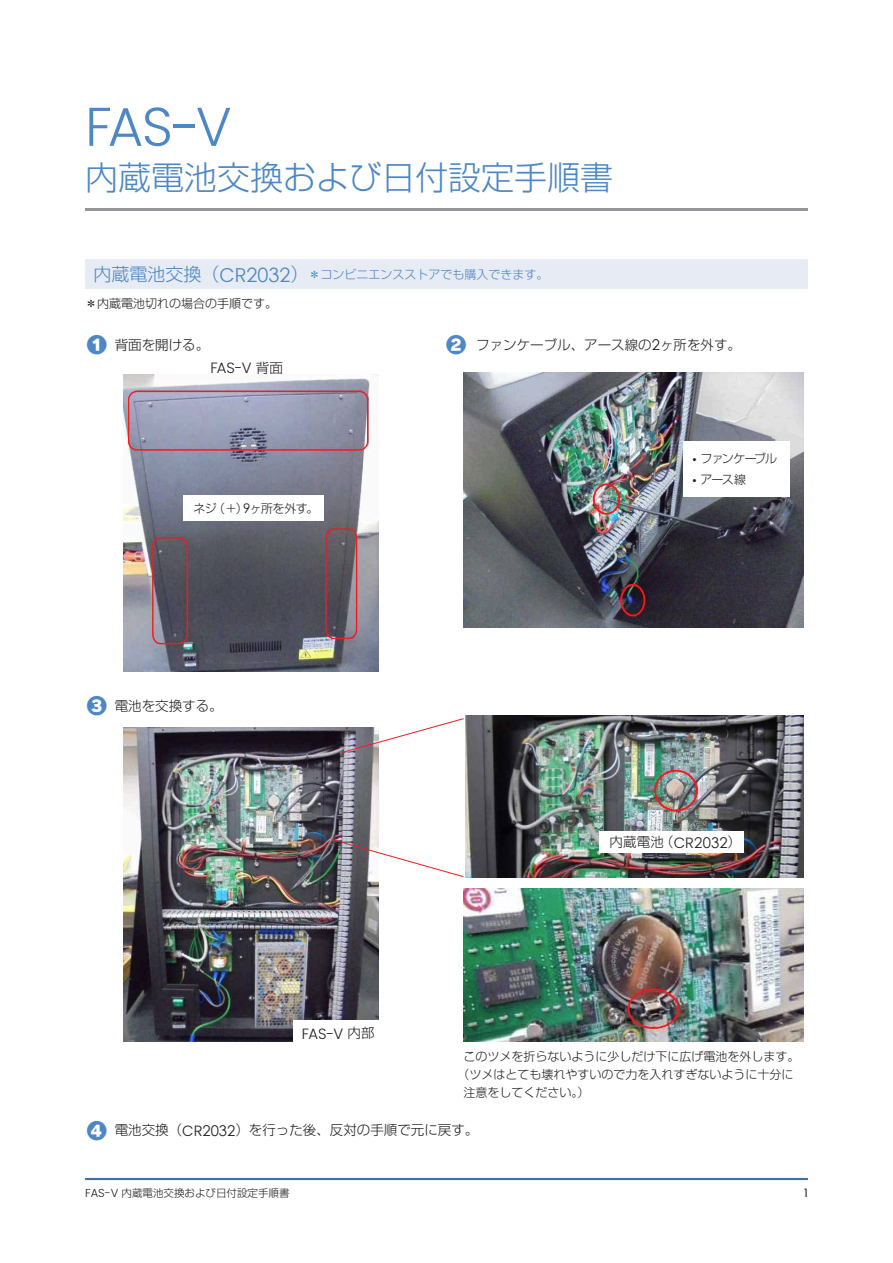
<style>
.page{position:relative;width:893px;height:1263px;background:#fff}
.page>*{position:absolute;margin:0;border:0;box-sizing:border-box;transform-origin:0 0}
.t1{font:300 54.45px "Poppins";color:#4d87c6}
.t2{font:300 33px "Shin Go Pro";color:#4d87c6}
.t3{font:19.5px "Rodin CID UB";color:#4d87c6}
.t4{font:300 14.85px "Poppins";letter-spacing:-.03em;color:#231f20}
.t5{font:300 13.5px "Shin Go Pro";color:#231f20}
.t6{font:300 12px/18px "Shin Go Pro";color:#231f20}
.t7{font:300 12px "Shin Go Pro";color:#4d87c6}
.t8{font:300 12px "Shin Go Pro";letter-spacing:-.075em;color:#231f20}
.t9{font:11.55px "Poppins";color:#231f20}
.t10{font:300 10.5px "Shin Go Pro";color:#231f20}
.s1{font-size:18px}
.s2{font-family:"Poppins";font-size:19.8px}
.s3{font-family:"Century Gothic";font-weight:400;font-size:19.8px}
.s4{font-family:"Shin Go Pro";font-size:13.5px}
.s5{font-family:"Century Gothic";font-weight:400;font-size:13.2px}
.s6{font-family:"Century Gothic";font-weight:400;font-size:14.85px}
.s7{font-family:"Poppins";font-size:13.2px}
.s8{font-family:"Poppins";font-size:14.85px}
.s9{font-family:"Poppins";font-size:11.55px}
</style>
<div class="page">
<hr style="left:85px;top:1178px;width:723px;height:2px;background:#3f71a7">
<hr style="left:85px;top:208px;width:723px;height:2px;background:#939598">
<div style="left:85px;top:259px;width:723px;height:30px;background:#e6ebf4"></div>
<img style="left:123px;top:374px;width:255px;height:298px">
<img style="left:463px;top:372px;width:340px;height:255px">
<img style="left:123px;top:727px;width:255px;height:315px">
<img style="left:466px;top:715px;width:337px;height:162px">
<div style="left:183px;top:495px;width:140px;height:26px;background:#fff"></div>
<div style="left:684px;top:442px;width:106px;height:55px;background:#fff"></div>
<div style="left:600px;top:831px;width:144px;height:22px;background:#fff"></div>
<div style="left:293px;top:1020px;width:128px;height:26px;background:#fff"></div>
<img style="left:463px;top:889px;width:340px;height:153px">
<div style="left:128px;top:391px;width:240px;height:60px;border:1px solid #ee1d23;border-radius:9px"></div>
<div style="left:152px;top:537px;width:36px;height:107px;border:1px solid #ee1d23;border-radius:9px"></div>
<div style="left:325px;top:529px;width:32px;height:110px;border:1px solid #ee1d23;border-radius:9px"></div>
<div style="left:593px;top:484px;width:27px;height:30px;border:1px solid #ee1d23;border-radius:50%"></div>
<div style="left:620px;top:584px;width:25px;height:32px;border:1px solid #ee1d23;border-radius:50%"></div>
<svg style="left:340px;top:718px;width:124px;height:36px"></svg>
<svg style="left:331px;top:838px;width:133px;height:40px"></svg>
<div style="left:655px;top:770px;width:42px;height:41px;border:1px solid #ee1d23;border-radius:50%"></div>
<div style="left:628px;top:989px;width:51px;height:40px;border:1px solid #ee1d23;border-radius:50%"></div>
<p class="t1" style="left:85px;top:95px;width:148px">FAS-V</p>
<p class="t2" style="left:85px;top:150px;width:529px">内蔵電池交換および日付設定手順書</p>
<p class="t7" style="left:94px;top:264px;width:456px"><span class="s1">内蔵電池交換（</span><span class="s2">CR</span><span class="s3">2032</span><span class="s1">）</span>＊コンビニエンスストアでも購入できます。</p>
<p class="t6" style="left:85px;top:293px;width:193px">＊内蔵電池切れの場合の手順です。</p>
<p class="t5" style="left:115px;top:333px;width:96px">背面を開ける。</p>
<p class="t3" style="left:87px;top:331px;width:21px">❶</p>
<p class="t4" style="left:210px;top:360px;width:74px">FAS-V <span class="s4">背面</span></p>
<p class="t6" style="left:194px;top:498px;width:126px">ネジ（＋）<span class="s5">9</span>ヶ所を外す。</p>
<p class="t3" style="left:446px;top:331px;width:21px">❷</p>
<p class="t5" style="left:476px;top:333px;width:266px">ファンケーブル、アース線の<span class="s6">2</span>ヶ所を外す。</p>
<p class="t8" style="left:692px;top:449px;width:87px"><span class="s7">•</span> ファンケーブル</p>
<p class="t6" style="left:692px;top:469px;width:55px"><span class="s7">•</span> アース線</p>
<p class="t3" style="left:87px;top:692px;width:21px">❸</p>
<p class="t5" style="left:115px;top:695px;width:109px">電池を交換する。</p>
<p class="t4" style="left:302px;top:1025px;width:74px">FAS-V <span class="s4">内部</span></p>
<p class="t5" style="left:609px;top:831px;width:133px">内蔵電池（<span class="s8">CR</span><span class="s6">2032</span>）</p>
<p class="t6" style="left:463px;top:1046px;width:337px">このツメを折らないように少しだけ下に広げ電池を外します。</p>
<p class="t6" style="left:463px;top:1064px;width:331px;text-indent:-6px">（ツメはとても壊れやすいので力を入れすぎないように十分に注意をしてください。）</p>
<p class="t3" style="left:87px;top:1116px;width:21px">❹</p>
<p class="t5" style="left:115px;top:1119px;width:365px">電池交換（<span class="s8">CR</span><span class="s6">2032</span>）を行った後、反対の手順で元に戻す。</p>
<p class="t10" style="left:85px;top:1184px;width:206px"><span class="s9">FAS-V</span> 内蔵電池交換および日付設定手順書</p>
<p class="t9" style="left:804px;top:1186px;width:5px">1</p>
</div>
